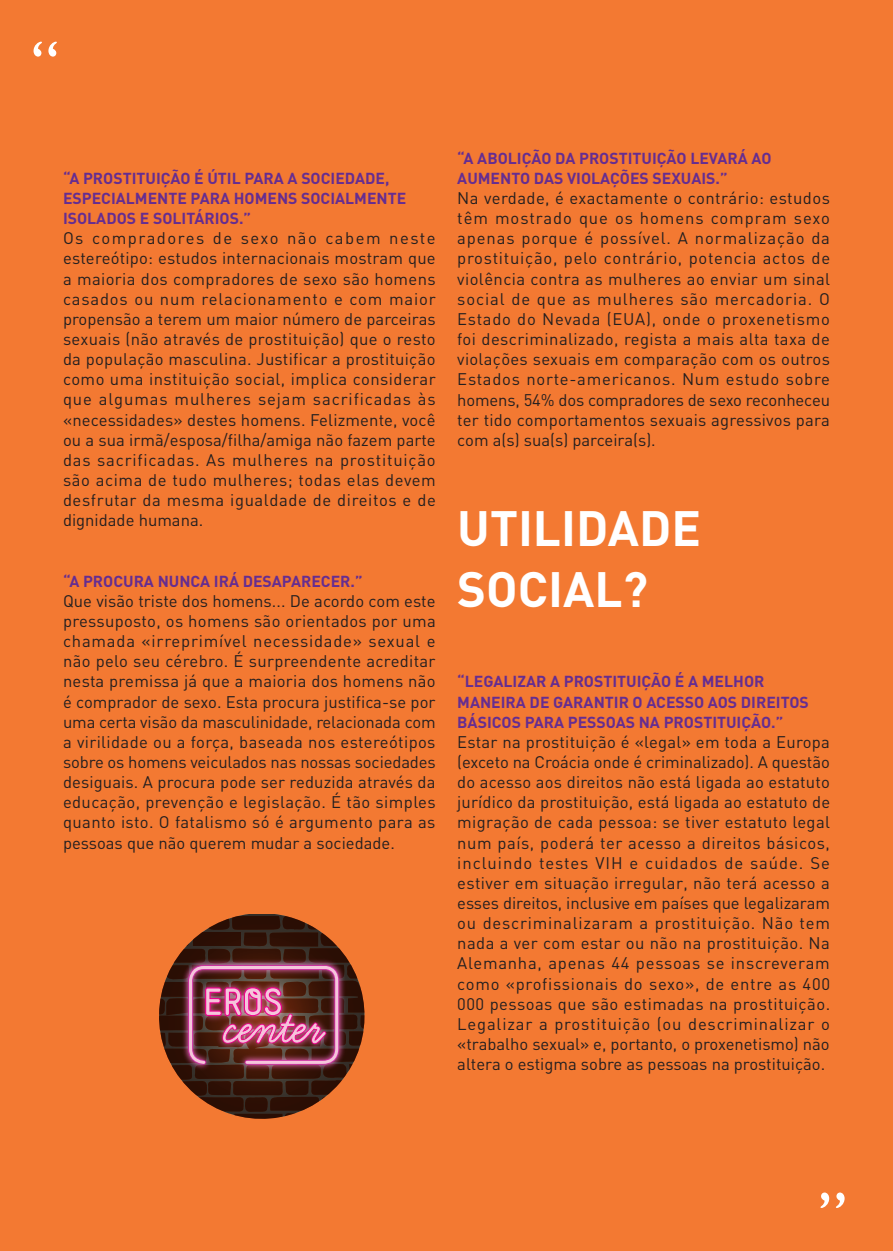
<style>
.page{position:relative;width:893px;height:1251px;background:#fff}
.page>*{position:absolute;margin:0;border:0;box-sizing:border-box;transform-origin:0 0}
.t1{font:76.12px "Joanna";color:#fff}
.t2{font:73.67px "Joanna";color:#fff}
.t3{font:700 49px/60.4px "DIN";color:#fff}
.t4{font:16.62px/20.1px "DIN";color:#231f20;text-align:justify}
.t5{font:700 15.75px/20.1px "DIN";color:#652d91}
</style>
<div class="page">
<div style="left:0;top:0;width:893px;height:1250px;background:#f37932"></div>
<svg style="left:159px;top:915px;width:206px;height:203px"></svg>
<h2 class="t2" style="left:27px;top:31px;width:37px">“</h2>
<p class="t5" style="left:63px;top:167px;width:345px">“A PROSTITUIÇÃO É ÚTIL PARA A SOCIEDADE,<br>ESPECIALMENTE PARA HOMENS SOCIALMENTE<br>ISOLADOS E SOLITÁRIOS.”</p>
<p class="t4" style="left:63px;top:228px;width:374px">Os compradores de sexo não cabem neste estereótipo: estudos internacionais mostram que a maioria dos compradores de sexo são homens casados ou num relacionamento e com maior propensão a terem um maior número de parceiras sexuais (não através de prostituição) que o resto da população masculina. Justificar a prostituição como uma instituição social, implica considerar que algumas mulheres sejam sacrificadas às «necessidades» destes homens. Felizmente, você ou a sua irmã/esposa/filha/amiga não fazem parte das sacrificadas. As mulheres na prostituição são acima de tudo mulheres; todas elas devem desfrutar da mesma igualdade de direitos e de dignidade humana.</p>
<p class="t5" style="left:63px;top:570px;width:301px">“A PROCURA NUNCA IRÁ DESAPARECER.”</p>
<p class="t4" style="left:63px;top:590px;width:374px">Que visão triste dos homens... De acordo com este pressuposto, os homens são orientados por uma chamada «irreprimível necessidade» sexual e não pelo seu cérebro. É surpreendente acreditar nesta premissa já que a maioria dos homens não é comprador de sexo. Esta procura justifica-se por uma certa visão da masculinidade, relacionada com a virilidade ou a força, baseada nos estereótipos sobre os homens veiculados nas nossas sociedades desiguais. A procura pode ser reduzida através da educação, prevenção e legislação. É tão simples quanto isto. O fatalismo só é argumento para as pessoas que não querem mudar a sociedade.</p>
<p class="t5" style="left:457px;top:147px;width:316px">“A ABOLIÇÃO DA PROSTITUIÇÃO LEVARÁ AO<br>AUMENTO DAS VIOLAÇÕES SEXUAIS.”</p>
<p class="t4" style="left:457px;top:188px;width:374px">Na verdade, é exactamente o contrário: estudos têm mostrado que os homens compram sexo apenas porque é possível. A normalização da prostituição, pelo contrário, potencia actos de violência contra as mulheres ao enviar um sinal social de que as mulheres são mercadoria. O Estado do Nevada (EUA), onde o proxenetismo foi descriminalizado, regista a mais alta taxa de violações sexuais em comparação com os outros Estados norte-americanos. Num estudo sobre homens, 54% dos compradores de sexo reconheceu ter tido comportamentos sexuais agressivos para com a(s) sua(s) parceira(s).</p>
<h3 class="t3" style="left:457px;top:496px;width:245px">UTILIDADE<br>SOCIAL?</h3>
<p class="t5" style="left:457px;top:670px;width:353px">“LEGALIZAR A PROSTITUIÇÃO É A MELHOR<br>MANEIRA DE GARANTIR O ACESSO AOS DIREITOS<br>BÁSICOS PARA PESSOAS NA PROSTITUIÇÃO.”</p>
<p class="t4" style="left:457px;top:731px;width:374px">Estar na prostituição é «legal» em toda a Europa (exceto na Croácia onde é criminalizado). A questão do acesso aos direitos não está ligada ao estatuto jurídico da prostituição, está ligada ao estatuto de migração de cada pessoa: se tiver estatuto legal num país, poderá ter acesso a direitos básicos, incluindo testes VIH e cuidados de saúde. Se estiver em situação irregular, não terá acesso a esses direitos, inclusive em países que legalizaram ou descriminalizaram a prostituição. Não tem nada a ver com estar ou não na prostituição. Na Alemanha, apenas 44 pessoas se inscreveram como «profissionais do sexo», de entre as 400<br>000 pessoas que são estimadas na prostituição.<br>Legalizar a prostituição (ou descriminalizar o «trabalho sexual» e, portanto, o proxenetismo) não altera o estigma sobre as pessoas na prostituição.</p>
<h1 class="t1" style="left:815px;top:1181px;width:38px">”</h1>
</div>
